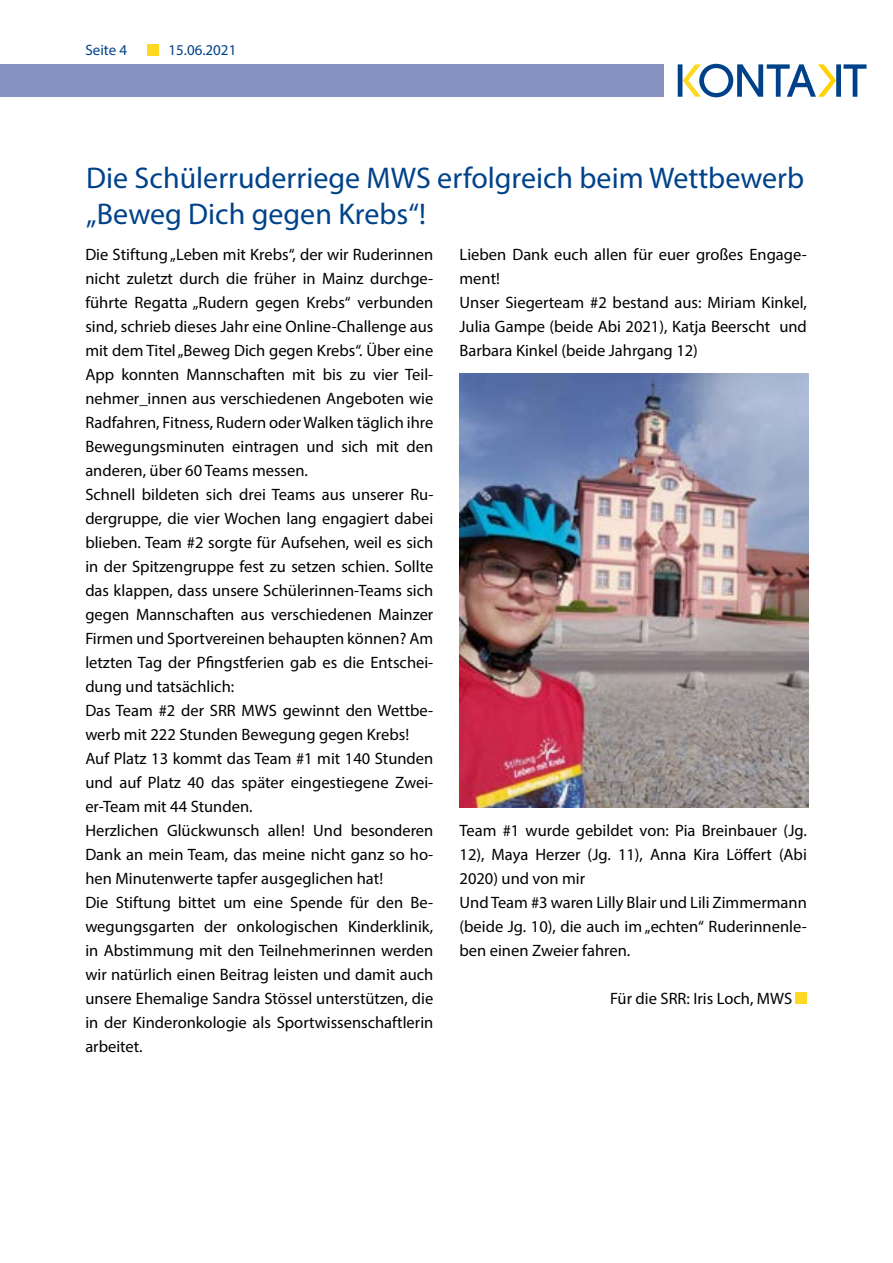
<style>
.page{position:relative;width:893px;height:1263px;background:#fff}
.page>*{position:absolute;margin:0;border:0;box-sizing:border-box;transform-origin:0 0}
.t1{font:30px/36px "Myriad Pro";color:#004289}
.t2{font:16.5px/24px "Myriad Pro";color:#000}
.t3{font:15px "Myriad Pro";color:#004289}
</style>
<div class="page">
<svg style="left:678px;top:64px;width:188px;height:33px"></svg>
<div style="left:0;top:64px;width:663px;height:33px;background:#8693c2"></div>
<div style="left:148px;top:44px;width:11px;height:11px;background:#ffd823"></div>
<div style="left:796px;top:993px;width:11px;height:11px;background:#ffd823"></div>
<img style="left:460px;top:373px;width:348px;height:435px">
<p class="t3" style="left:85px;top:41px;width:43px">Seite 4</p>
<p class="t3" style="left:169px;top:41px;width:69px">15.06.2021</p>
<h1 class="t1" style="left:86px;top:160px;width:719px">Die Schülerruderriege MWS erfolgreich beim Wettbewerb „Beweg Dich gegen Krebs“!</h1>
<p class="t2" style="left:85px;top:242px;width:350px">Die Stiftung „Leben mit Krebs“, der wir Ruderinnen nicht zuletzt durch die früher in Mainz durchge&shy;führte Regatta „Rudern gegen Krebs“ verbunden sind, schrieb dieses Jahr eine Online-Challenge aus mit dem Titel „Beweg Dich gegen Krebs“. Über eine App konnten Mannschaften mit bis zu vier Teil&shy;nehmer_innen aus verschiedenen Angeboten wie Radfahren, Fitness, Rudern oder Walken täglich ihre Bewegungsminuten eintragen und sich mit den anderen, über 60 Teams messen.<br>Schnell bildeten sich drei Teams aus unserer Ru&shy;dergruppe, die vier Wochen lang engagiert dabei blieben. Team #2 sorgte für Aufsehen, weil es sich in der Spitzengruppe fest zu setzen schien. Sollte das klappen, dass unsere Schülerinnen-Teams sich gegen Mannschaften aus verschiedenen Mainzer Firmen und Sportvereinen behaupten können? Am letzten Tag der Pfingstferien gab es die Entschei&shy;dung und tatsächlich:<br>Das Team #2 der SRR MWS gewinnt den Wettbe&shy;werb mit 222 Stunden Bewegung gegen Krebs!<br>Auf Platz 13 kommt das Team #1 mit 140 Stunden und auf Platz 40 das später eingestiegene Zwei&shy;er-Team mit 44 Stunden.<br>Herzlichen Glückwunsch allen! Und besonderen Dank an mein Team, das meine nicht ganz so ho&shy;hen Minutenwerte tapfer ausgeglichen hat!<br>Die Stiftung bittet um eine Spende für den Be&shy;wegungsgarten der onkologischen Kinderklinik, in Abstimmung mit den Teilnehmerinnen werden wir natürlich einen Beitrag leisten und damit auch unsere Ehemalige Sandra Stössel unterstützen, die in der Kinderonkologie als Sportwissenschaftlerin arbeitet.</p>
<p class="t2" style="left:460px;top:242px;width:349px">Lieben Dank euch allen für euer großes Engage&shy;ment!<br>Unser Siegerteam #2 bestand aus: Miriam Kinkel, Julia Gampe (beide Abi 2021), Katja Beerscht und Barbara Kinkel (beide Jahrgang 12)</p>
<p class="t2" style="left:460px;top:818px;width:349px">Team #1 wurde gebildet von: Pia Breinbauer (Jg.<br>12), Maya Herzer (Jg. 11), Anna Kira Löffert (Abi 2020) und von mir<br>Und Team #3 waren Lilly Blair und Lili Zimmermann (beide Jg. 10), die auch im „echten“ Ruderinnenle&shy;ben einen Zweier fahren.</p>
<p class="t2" style="left:610px;top:986px;width:184px">Für die SRR: Iris Loch, MWS</p>
</div>
